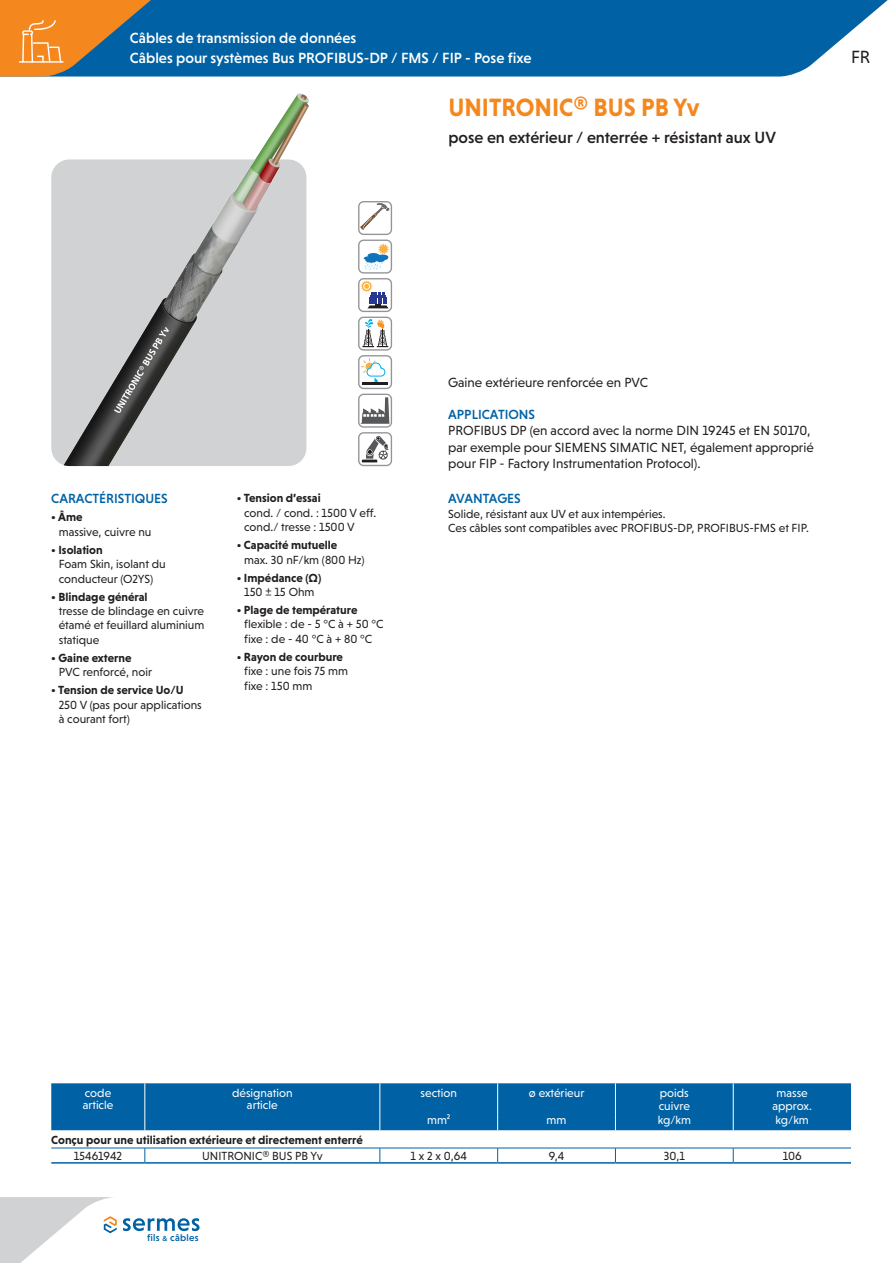
<style>
.page{position:relative;width:893px;height:1263px;background:#fff}
.page>*{position:absolute;margin:0;border:0;box-sizing:border-box;transform-origin:0 0}
.t1{font:700 25.5px "Niveau Grotesk";color:#f5871f;scale:.96 1}
.t2{font:18px "Niveau Grotesk";color:#231f20}
.t3{font:500 16.5px "Niveau Grotesk";color:#231f20}
.t4{font:500 15px "Niveau Grotesk";color:#fff}
.t5{font:13.5px "Niveau Grotesk";color:#231f20}
.t6{font:500 13.5px "Niveau Grotesk";color:#0062a5}
.t7{font:12px "Niveau Grotesk";color:#231f20}
.t8{font:700 12px "Niveau Grotesk";color:#231f20}
.t9{font:12px "Niveau Grotesk";color:#fff}
.t10{font:500 10.05px "Niveau Grotesk";letter-spacing:.025em;color:#0062a5}
.s1{font-size:7.35px}
</style>
<div class="page">
<svg style="left:51px;top:159px;width:255px;height:307px;background:#c0c0c2"></svg>
<img style="left:275px;top:93px;width:24px;height:36px">
<div style="left:160px;top:0;width:728px;height:77px;background:#0062a5"></div>
<div style="left:358px;top:201px;width:34px;height:34px;border:1px solid #939598;border-radius:5px"></div>
<svg style="left:360px;top:203px;width:29px;height:27px"></svg>
<div style="left:358px;top:240px;width:34px;height:34px;border:1px solid #939598;border-radius:5px"></div>
<svg style="left:365px;top:243px;width:24px;height:27px"></svg>
<div style="left:377px;top:255px;width:11px;height:5px;background:#1074bc;border-radius:50%"></div>
<div style="left:368px;top:253px;width:11px;height:5px;background:#1074bc;border-radius:50%"></div>
<div style="left:364px;top:256px;width:24px;height:5px;background:#1074bc;border-radius:50%"></div>
<svg style="left:361px;top:280px;width:28px;height:28px"></svg>
<div style="left:363px;top:283px;width:7px;height:6px;border:1px solid #fff;border-radius:50%"></div>
<div style="left:358px;top:278px;width:34px;height:34px;border:1px solid #939598;border-radius:5px"></div>
<svg style="left:362px;top:319px;width:26px;height:28px"></svg>
<div style="left:358px;top:317px;width:34px;height:34px;border:1px solid #939598;border-radius:5px"></div>
<svg style="left:361px;top:358px;width:24px;height:24px"></svg>
<hr style="left:362px;top:382px;width:26px;height:3px;background:#231f20">
<div style="left:358px;top:355px;width:34px;height:34px;border:1px solid #939598;border-radius:5px"></div>
<div style="left:358px;top:394px;width:34px;height:34px;border:1px solid #939598;border-radius:5px"></div>
<svg style="left:361px;top:397px;width:28px;height:27px"></svg>
<div style="left:358px;top:432px;width:34px;height:34px;border:1px solid #939598;border-radius:5px"></div>
<svg style="left:362px;top:435px;width:26px;height:27px"></svg>
<svg style="left:0;top:0;width:160px;height:77px;background:#a17e53"></svg>
<svg style="left:0;top:1197px;width:117px;height:66px"></svg>
<svg style="left:123px;top:1218px;width:77px;height:13px"></svg>
<hr style="left:51px;top:1148px;width:94px;height:1px;background:#0062a5">
<hr style="left:145px;top:1148px;width:235px;height:1px;background:#0062a5">
<hr style="left:380px;top:1148px;width:118px;height:1px;background:#0062a5">
<hr style="left:498px;top:1148px;width:117px;height:1px;background:#0062a5">
<hr style="left:615px;top:1148px;width:118px;height:1px;background:#0062a5">
<hr style="left:733px;top:1148px;width:118px;height:1px;background:#0062a5">
<svg style="left:145px;top:1148px;width:1px;height:14px"></svg>
<svg style="left:380px;top:1148px;width:1px;height:14px"></svg>
<svg style="left:497px;top:1148px;width:1px;height:14px"></svg>
<svg style="left:615px;top:1148px;width:1px;height:14px"></svg>
<svg style="left:733px;top:1148px;width:1px;height:14px"></svg>
<div style="left:51px;top:1083px;width:800px;height:47px;background:#0062a5"></div>
<hr style="left:51px;top:1162px;width:94px;height:1px;background:#0062a5">
<hr style="left:145px;top:1162px;width:235px;height:1px;background:#0062a5">
<hr style="left:380px;top:1162px;width:118px;height:1px;background:#0062a5">
<hr style="left:498px;top:1162px;width:117px;height:1px;background:#0062a5">
<hr style="left:615px;top:1162px;width:118px;height:1px;background:#0062a5">
<hr style="left:733px;top:1162px;width:118px;height:1px;background:#0062a5">
<p class="t4" style="left:130px;top:30px;width:228px">Câbles de transmission de données</p>
<p class="t4" style="left:130px;top:49px;width:403px">Câbles pour systèmes Bus PROFIBUS-DP / FMS / FIP - Pose fixe</p>
<p class="t1" style="left:448px;top:93px;width:263px">UNITRONIC® BUS PB Yv</p>
<p class="t3" style="left:448px;top:128px;width:329px">pose en extérieur / enterrée + résistant aux UV</p>
<p class="t2" style="left:851px;top:47px;width:21px">FR</p>
<p class="t6" style="left:51px;top:491px;width:118px">CARACTÉRISTIQUES</p>
<p class="t8" style="left:51px;top:510px;width:33px">• Âme</p>
<p class="t7" style="left:59px;top:525px;width:94px">massive, cuivre nu</p>
<p class="t8" style="left:51px;top:543px;width:53px">• Isolation</p>
<p class="t7" style="left:59px;top:557px;width:108px">Foam Skin, isolant du</p>
<p class="t7" style="left:59px;top:572px;width:96px">conducteur (O2YS)</p>
<p class="t8" style="left:51px;top:590px;width:98px">• Blindage général</p>
<p class="t7" style="left:59px;top:604px;width:147px">tresse de blindage en cuivre</p>
<p class="t7" style="left:59px;top:618px;width:147px">étamé et feuillard aluminium</p>
<p class="t7" style="left:59px;top:633px;width:42px">statique</p>
<p class="t8" style="left:51px;top:651px;width:82px">• Gaine externe</p>
<p class="t7" style="left:59px;top:665px;width:95px">PVC renforcé, noir</p>
<p class="t8" style="left:51px;top:683px;width:134px">• Tension de service Uo/U</p>
<p class="t7" style="left:59px;top:698px;width:145px">250 V (pas pour applications</p>
<p class="t7" style="left:59px;top:712px;width:73px">à courant fort)</p>
<p class="t8" style="left:237px;top:491px;width:85px">• Tension d’essai</p>
<p class="t7" style="left:244px;top:506px;width:134px">cond. / cond. : 1500 V eff.</p>
<p class="t7" style="left:244px;top:520px;width:112px">cond./ tresse : 1500 V</p>
<p class="t8" style="left:237px;top:538px;width:102px">• Capacité mutuelle</p>
<p class="t7" style="left:244px;top:553px;width:122px">max. 30 nF/km (800 Hz)</p>
<p class="t8" style="left:237px;top:570px;width:86px">• Impédance (Ω)</p>
<p class="t7" style="left:244px;top:585px;width:72px">150 ± 15 Ohm</p>
<p class="t8" style="left:237px;top:603px;width:122px">• Plage de température</p>
<p class="t7" style="left:244px;top:617px;width:141px">flexible : de - 5 °C à + 50 °C</p>
<p class="t7" style="left:244px;top:632px;width:130px">fixe : de - 40 °C à + 80 °C</p>
<p class="t8" style="left:237px;top:650px;width:108px">• Rayon de courbure</p>
<p class="t7" style="left:244px;top:664px;width:105px">fixe : une fois 75 mm</p>
<p class="t7" style="left:244px;top:679px;width:70px">fixe : 150 mm</p>
<p class="t5" style="left:448px;top:374px;width:202px">Gaine extérieure renforcée en PVC</p>
<p class="t6" style="left:448px;top:407px;width:88px">APPLICATIONS</p>
<p class="t5" style="left:448px;top:423px;width:364px">PROFIBUS DP (en accord avec la norme DIN 19245 et EN 50170,</p>
<p class="t5" style="left:448px;top:439px;width:367px">par exemple pour SIEMENS SIMATIC NET, également approprié</p>
<p class="t5" style="left:448px;top:455px;width:254px">pour FIP - Factory Instrumentation Protocol).</p>
<p class="t6" style="left:448px;top:491px;width:74px">AVANTAGES</p>
<p class="t7" style="left:448px;top:507px;width:219px">Solide, résistant aux UV et aux intempéries.</p>
<p class="t7" style="left:448px;top:521px;width:362px">Ces câbles sont compatibles avec PROFIBUS-DP, PROFIBUS-FMS et FIP.</p>
<p class="t9" style="left:85px;top:1086px;width:28px">code</p>
<p class="t9" style="left:83px;top:1098px;width:32px">article</p>
<p class="t9" style="left:232px;top:1086px;width:62px">désignation</p>
<p class="t9" style="left:247px;top:1098px;width:32px">article</p>
<p class="t9" style="left:421px;top:1086px;width:38px">section</p>
<p class="t9" style="left:529px;top:1086px;width:57px">ø extérieur</p>
<p class="t9" style="left:660px;top:1086px;width:30px">poids</p>
<p class="t9" style="left:659px;top:1099px;width:33px">cuivre</p>
<p class="t9" style="left:776px;top:1086px;width:33px">masse</p>
<p class="t9" style="left:772px;top:1099px;width:41px">approx.</p>
<p class="t9" style="left:427px;top:1113px;width:25px">mm²</p>
<p class="t9" style="left:547px;top:1113px;width:21px">mm</p>
<p class="t9" style="left:658px;top:1113px;width:35px">kg/km</p>
<p class="t9" style="left:776px;top:1113px;width:35px">kg/km</p>
<p class="t8" style="left:51px;top:1132px;width:313px">Conçu pour une utilisation extérieure et directement enterré</p>
<p class="t7" style="left:74px;top:1149px;width:50px">15461942</p>
<p class="t7" style="left:202px;top:1149px;width:122px">UNITRONIC® BUS PB Yv</p>
<p class="t7" style="left:411px;top:1149px;width:58px">1 x 2 x 0,64</p>
<p class="t7" style="left:549px;top:1149px;width:17px">9,4</p>
<p class="t7" style="left:664px;top:1149px;width:22px">30,1</p>
<p class="t7" style="left:783px;top:1149px;width:21px">106</p>
<p class="t10" style="left:147px;top:1232px;width:53px">fils <span class="s1">&amp;</span> câbles</p>
</div>
